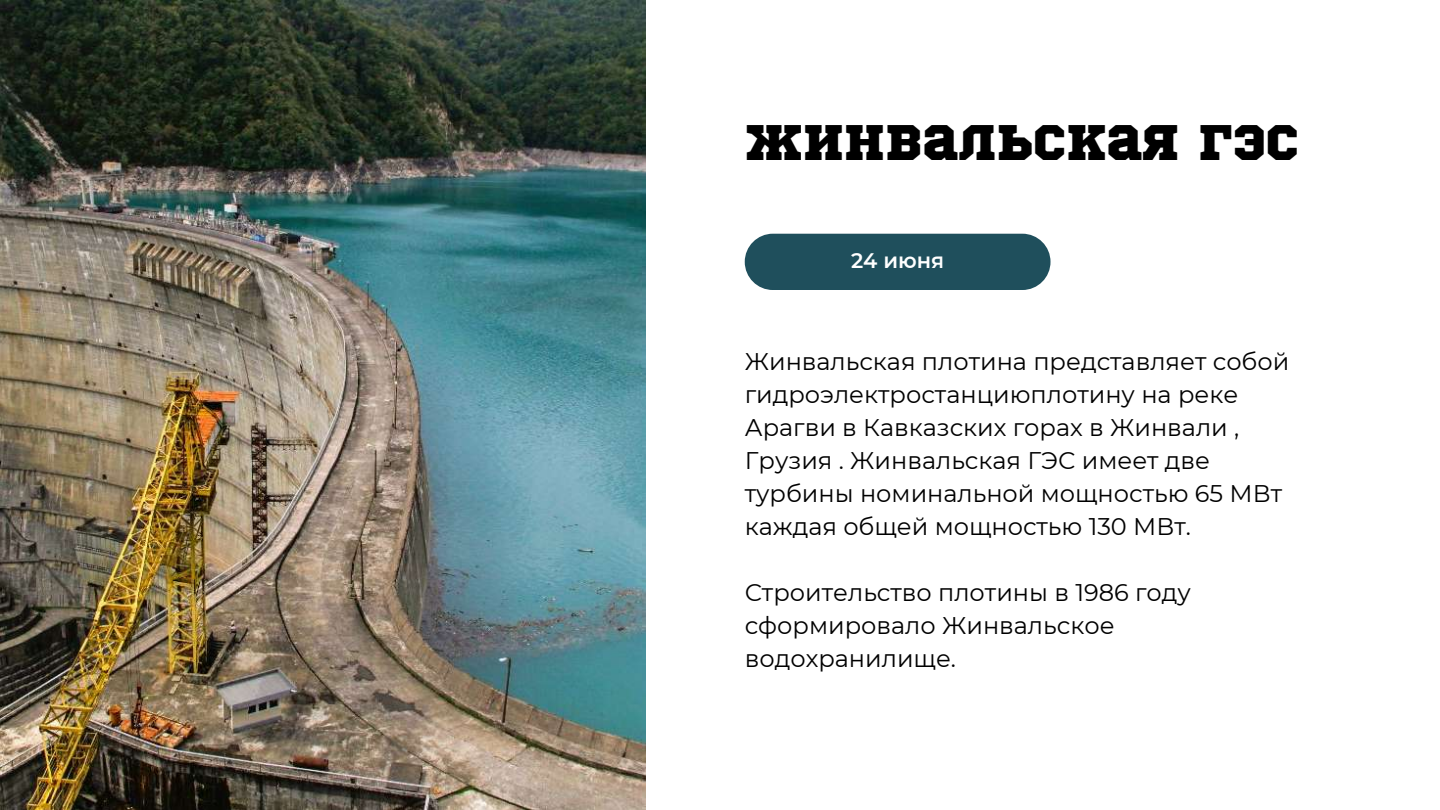
<style>
.page{position:relative;width:1440px;height:810px;background:#fff}
.page>*{position:absolute;margin:0;border:0;box-sizing:border-box;transform-origin:0 0}
.t1{font:49.7px "Sports World";color:#000}
.t2{font:24.1px/33px "Montserrat";color:#000}
.t3{font:600 21px "Montserrat";color:#fff}
</style>
<div class="page">
<img style="left:0;top:0;width:645px;height:810px">
<div style="left:745px;top:234px;width:306px;height:56px;background:#1f4f5c;border-radius:28px"></div>
<h1 class="t1" style="left:745px;top:120px;width:556px">Жинвальская ГЭС</h1>
<p class="t3" style="left:851px;top:248px;width:95px">24 июня</p>
<p class="t2" style="left:745px;top:345px;width:546px">Жинвальская плотина представляет собой гидроэлектростанциюплотину на реке Арагви в Кавказских горах в Жинвали , Грузия . Жинвальская ГЭС имеет две турбины номинальной мощностью 65 МВт каждая общей мощностью 130 МВт.</p>
<p class="t2" style="left:745px;top:576px;width:448px">Строительство плотины в 1986 году сформировало Жинвальское водохранилище.</p>
</div>
